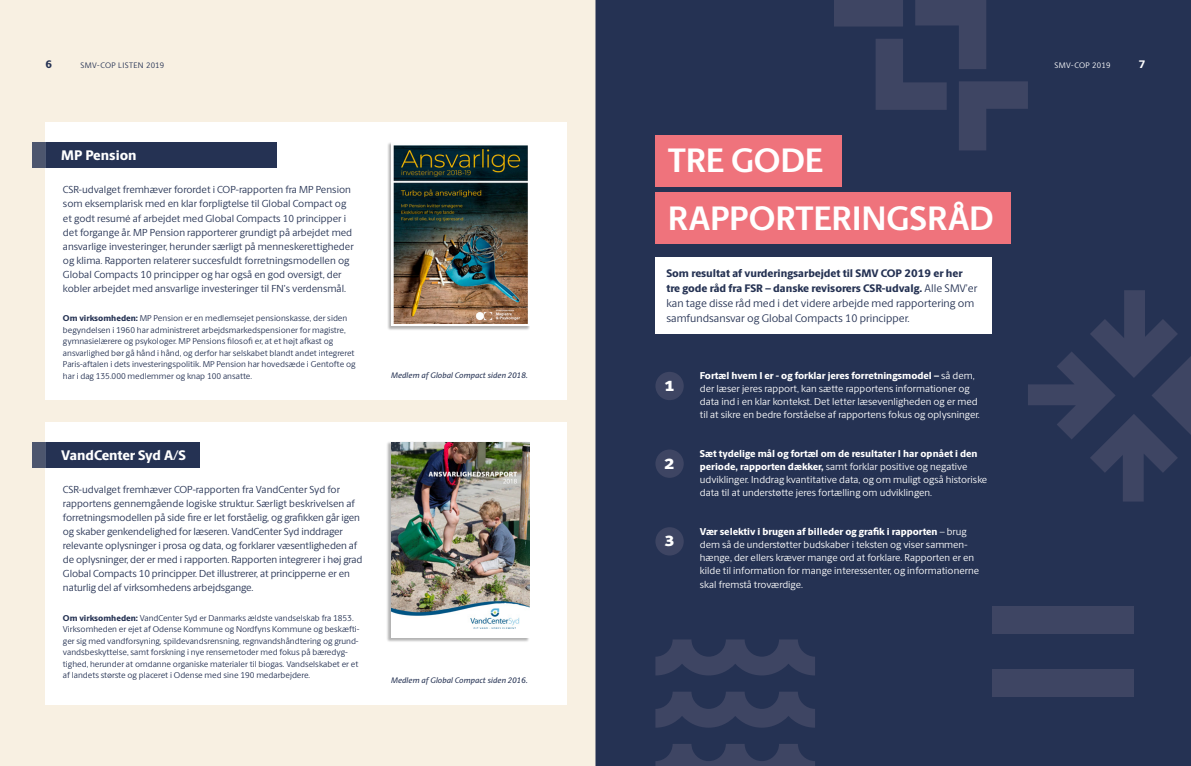
<style>
.page{position:relative;width:1191px;height:766px;background:#fff}
.page>*{position:absolute;margin:0;border:0;box-sizing:border-box;transform-origin:0 0}
.t1{font:700 34.1px/58px "Berling Sans";letter-spacing:-.005em;color:#fff}
.t2{font:800 20px "Berling Sans";color:#fff}
.t3{font:800 14px "Berling Sans";color:#fff}
.t4{font:11px/15px "Berling Sans";color:#253253}
.t5{font:800 11px "Berling Sans";color:#253253}
.t6{font:800 11px "Berling Sans";color:#fff}
.t7{font:10.2px/14px "Berling Sans";color:#253253}
.t8{font:10px/13px "Berling Sans";color:#fff}
.t9{font:8.5px/11.5px "Berling Sans";color:#253253}
.t10{font:italic 500 8px "Berling Sans";letter-spacing:.01em;color:#253253}
.t11{font:8px "Berling Sans";letter-spacing:.05em;color:#253253}
.t12{font:8px "Berling Sans";letter-spacing:.025em;color:#fff}
.s1{font-weight:800}
</style>
<div class="page">
<div style="left:0;top:0;width:595px;height:765px;background:#f8f0e2"></div>
<div style="left:595px;top:0;width:596px;height:765px;background:#253253"></div>
<svg style="left:655px;top:639px;width:160px;height:36px;background:#353e5d"></svg>
<svg style="left:655px;top:691px;width:160px;height:36px;background:#353e5d"></svg>
<svg style="left:655px;top:743px;width:160px;height:22px;background:#333c5b"></svg>
<div style="left:655px;top:372px;width:28px;height:28px;background:#3e4563;border-radius:50%"></div>
<div style="left:655px;top:449px;width:28px;height:28px;background:#3e4563;border-radius:50%"></div>
<div style="left:655px;top:527px;width:28px;height:28px;background:#3e4563;border-radius:50%"></div>
<div style="left:992px;top:606px;width:142px;height:28px;background:#3e4563"></div>
<div style="left:992px;top:668px;width:142px;height:28px;background:#3e4563"></div>
<svg style="left:1028px;top:290px;width:163px;height:211px;background:#2d3858"></svg>
<svg style="left:834px;top:0;width:194px;height:150px;background:#2e3959"></svg>
<div style="left:655px;top:135px;width:187px;height:52px;background:#ef737c"></div>
<div style="left:655px;top:192px;width:356px;height:52px;background:#ef737c"></div>
<div style="left:655px;top:258px;width:337px;height:76px;background:#fff"></div>
<div style="left:46px;top:122px;width:521px;height:278px;background:#fff"></div>
<div style="left:46px;top:422px;width:521px;height:282px;background:#fff"></div>
<div style="left:46px;top:142px;width:230px;height:26px;background:#253253"></div>
<div style="left:46px;top:442px;width:153px;height:25px;background:#253253"></div>
<div style="left:32px;top:142px;width:14px;height:26px;background:#4d566e"></div>
<div style="left:32px;top:442px;width:14px;height:25px;background:#4d566e"></div>
<div style="left:386px;top:441px;width:144px;height:201px;background:#000;opacity:.3"></div>
<div style="left:391px;top:442px;width:138px;height:195px;background:#fff"></div>
<img style="left:391px;top:442px;width:138px;height:186px">
<div style="left:386px;top:141px;width:144px;height:189px;background:#000;opacity:.3"></div>
<img style="left:391px;top:142px;width:138px;height:182px">
<p class="t5" style="left:45px;top:58px;width:8px">6</p>
<p class="t11" style="left:80px;top:61px;width:85px">SMV-COP LISTEN 2019</p>
<p class="t12" style="left:1054px;top:61px;width:58px">SMV-COP 2019</p>
<p class="t6" style="left:1139px;top:58px;width:8px">7</p>
<h3 class="t3" style="left:61px;top:146px;width:77px">MP Pension</h3>
<p class="t7" style="left:63px;top:183px;width:292px">CSR-udvalget fremhæver forordet i COP-rapporten fra MP Pension som eksemplarisk med en klar forpligtelse til Global Compact og et godt resumé af arbejdet med Global Compacts 10 principper i det forgange år. MP Pension rapporterer grundigt på arbejdet med ansvarlige investeringer, herunder særligt på menneskerettigheder og klima. Rapporten relaterer succesfuldt forretningsmodellen og Global Compacts 10 principper og har også en god oversigt, der kobler arbejdet med ansvarlige investeringer til FN’s verdensmål.</p>
<p class="t9" style="left:63px;top:312px;width:294px"><span class="s1">Om virksomheden:</span> MP Pension er en medlemsejet pensionskasse, der siden begyndelsen i 1960 har administreret arbejdsmarkedspensioner for magistre, gymnasielærere og psykologer. MP Pensions filosofi er, at et højt afkast og ansvarlighed bør gå hånd i hånd, og derfor har selskabet blandt andet integreret Paris-aftalen i dets investeringspolitik. MP Pension har hovedsæde i Gentofte og har i dag 135.000 medlemmer og knap 100 ansatte.</p>
<h3 class="t3" style="left:61px;top:446px;width:126px">VandCenter Syd A/S</h3>
<p class="t7" style="left:63px;top:482px;width:301px">CSR-udvalget fremhæver COP-rapporten fra VandCenter Syd for rapportens gennemgående logiske struktur. Særligt beskrivelsen af forretningsmodellen på side fire er let forståelig, og grafikken går igen og skaber genkendelighed for læseren. VandCenter Syd inddrager relevante oplysninger i prosa og data, og forklarer væsentligheden af de oplysninger, der er med i rapporten. Rapporten integrerer i høj grad Global Compacts 10 principper. Det illustrerer, at principperne er en naturlig del af virksomhedens arbejdsgange.</p>
<p class="t9" style="left:63px;top:612px;width:298px"><span class="s1">Om virksomheden:</span> VandCenter Syd er Danmarks ældste vandselskab fra 1853.<br>Virksomheden er ejet af Odense Kommune og Nordfyns Kommune og beskæfti&shy;ger sig med vandforsyning, spildevandsrensning, regnvandshåndtering og grund&shy;vandsbeskyttelse, samt forskning i nye rensemetoder med fokus på bæredyg&shy;tighed, herunder at omdanne organiske materialer til biogas. Vandselskabet er et af landets største og placeret i Odense med sine 190 medarbejdere.</p>
<p class="t10" style="left:391px;top:370px;width:138px">Medlem af Global Compact siden 2018.</p>
<p class="t10" style="left:391px;top:674px;width:138px">Medlem af Global Compact siden 2016.</p>
<h1 class="t1" style="left:668px;top:131px;width:327px">TRE GODE<br>RAPPORTERINGSRÅD</h1>
<p class="t4" style="left:666px;top:266px;width:313px"><span class="s1">Som resultat af vurderingsarbejdet til SMV COP 2019 er her tre gode råd fra FSR – danske revisorers CSR-udvalg.</span> Alle SMV’er kan tage disse råd med i det videre arbejde med rapportering om samfundsansvar og Global Compacts 10 principper.</p>
<h2 class="t2" style="left:665px;top:371px;width:11px">1</h2>
<h2 class="t2" style="left:664px;top:449px;width:12px">2</h2>
<h2 class="t2" style="left:664px;top:527px;width:11px">3</h2>
<p class="t8" style="left:700px;top:369px;width:281px"><span class="s1">Fortæl hvem I er - og forklar jeres forretningsmodel –</span> så dem, der læser jeres rapport, kan sætte rapportens informationer og data ind i en klar kontekst. Det letter læsevenligheden og er med til at sikre en bedre forståelse af rapportens fokus og oplysninger.</p>
<p class="t8" style="left:700px;top:447px;width:289px"><span class="s1">Sæt tydelige mål og fortæl om de resultater I har opnået i den periode, rapporten dækker,</span> samt forklar positive og negative udviklinger. Inddrag kvantitative data, og om muligt også historiske data til at understøtte jeres fortælling om udviklingen.</p>
<p class="t8" style="left:700px;top:525px;width:281px"><span class="s1">Vær selektiv i brugen af billeder og grafik i rapporten</span> – brug dem så de understøtter budskaber i teksten og viser sammen&shy;hænge, der ellers kræver mange ord at forklare. Rapporten er en kilde til information for mange interessenter, og informationerne skal fremstå troværdige.</p>
</div>
